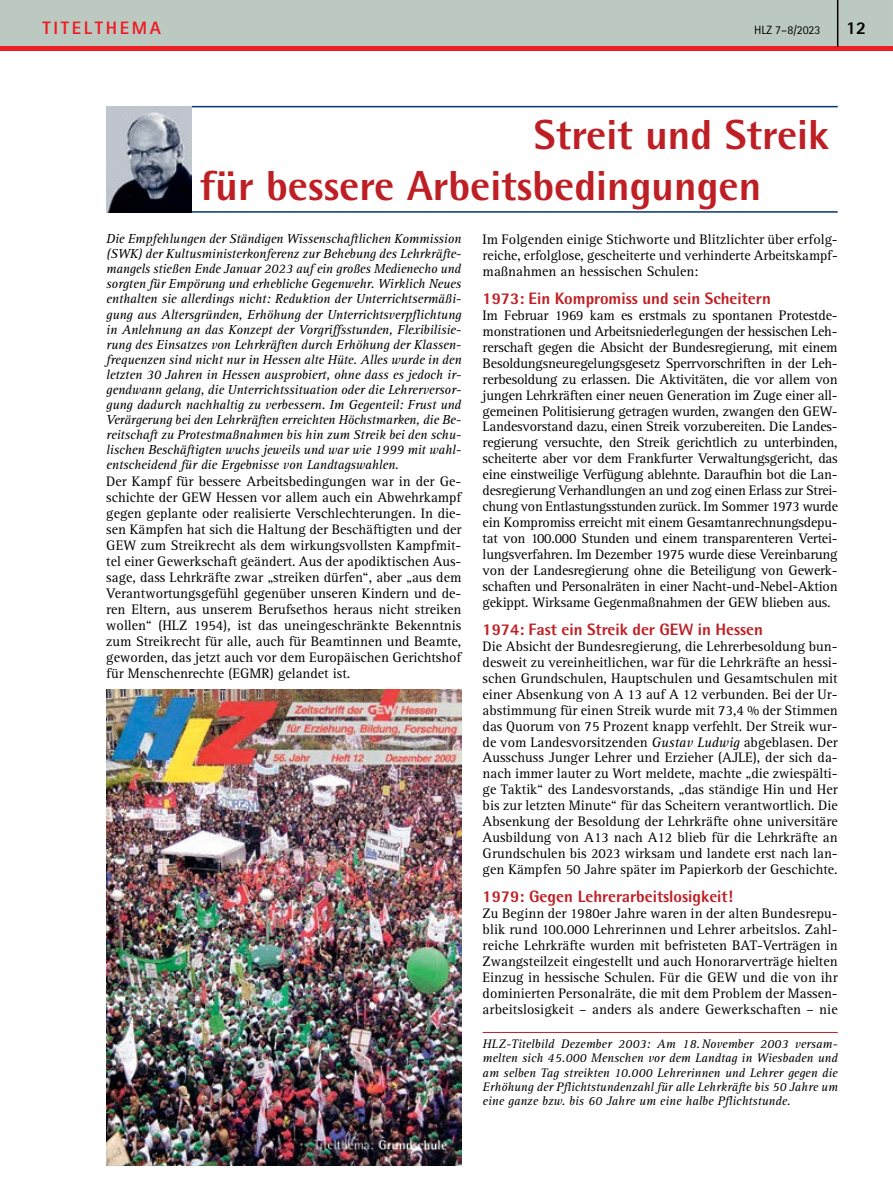
<style>
.page{position:relative;width:893px;height:1191px;background:#fff}
.page>*{position:absolute;margin:0;border:0;box-sizing:border-box;transform-origin:0 0}
.Fließtext{font:800 42px "Rotis Semi Sans Std";color:#be1f24}
.t1{font:800 18px "Rotis Sans Serif Std";letter-spacing:.15em;color:#ed1d24}
.t2{font:800 18px "Rotis Sans Serif Std";color:#000}
.Zwischenüberschrift{font:800 16.5px "Rotis Semi Sans Std";color:#be1f24}
.Fließtext_ohne_Einzu{font:800 16.5px "Rotis Semi Sans Std";color:#be1f24}
.Fließtext_ohne_Einzu-2{font:14.25px/15.9px "Rotis Serif Std";color:#000;text-align:justify}
.Zitat{font:italic 13.5px/15px "Rotis Serif Std";letter-spacing:-.01em;color:#000;text-align:justify}
.Bildunterschrift{font:italic 12.75px/14.4px "Rotis Serif Std";color:#000;text-align:justify}
.t3{font:12px "Rotis Sans Serif Std";color:#000}
.s1{font-style:italic}
</style>
<div class="page">
<div style="left:0;top:0;width:893px;height:47px;background:#bcc9c1"></div>
<hr style="left:0;top:47px;width:893px;height:4px;background:#ed1d24">
<hr style="left:837px;top:0;width:1px;height:47px;background:#000">
<hr style="left:191px;top:211px;width:647px;height:2px;background:#003974">
<hr style="left:191px;top:106px;width:647px;height:1px;background:#003974">
<img style="left:106px;top:106px;width:85px;height:107px">
<img style="left:106px;top:689px;width:355px;height:476px">
<hr style="left:483px;top:1032px;width:355px;height:1px;background:#be1f24">
<p class="t1" style="left:43px;top:16px;width:120px">TITELTHEMA</p>
<p class="t3" style="left:754px;top:23px;width:68px">HLZ 7–8/2023</p>
<p class="t2" style="left:846px;top:16px;width:22px">12</p>
<p class="Fließtext" style="left:534px;top:108px;width:297px">Streit und Streik</p>
<p class="Fließtext" style="left:200px;top:159px;width:563px">für bessere Arbeitsbedingungen</p>
<p class="Zitat" style="left:106px;top:232px;width:357px">Die Empfehlungen der Ständigen Wissenschaftlichen Kommission (SWK) der Kultusministerkonferenz zur Behebung des Lehrkräfte&shy;mangels stießen Ende Januar 2023 auf ein großes Medienecho und sorgten für Empörung und erhebliche Gegenwehr. Wirklich Neues enthalten sie allerdings nicht: Reduktion der Unterrichtsermäßi&shy;gung aus Altersgründen, Erhöhung der Unterrichtsverpflichtung in Anlehnung an das Konzept der Vorgriffsstunden, Flexibilisie&shy;rung des Einsatzes von Lehrkräften durch Erhöhung der Klassen&shy;frequenzen sind nicht nur in Hessen alte Hüte. Alles wurde in den letzten 30 Jahren in Hessen ausprobiert, ohne dass es jedoch ir&shy;gendwann gelang, die Unterrichtssituation oder die Lehrerversor&shy;gung dadurch nachhaltig zu verbessern. Im Gegenteil: Frust und Verärgerung bei den Lehrkräften erreichten Höchstmarken, die Be&shy;reitschaft zu Protestmaßnahmen bis hin zum Streik bei den schu&shy;lischen Beschäftigten wuchs jeweils und war wie 1999 mit wahl&shy;entscheidend für die Ergebnisse von Landtagswahlen.</p>
<p class="Fließtext_ohne_Einzu-2" style="left:106px;top:474px;width:357px">Der Kampf für bessere Arbeitsbedingungen war in der Ge&shy;schichte der GEW Hessen vor allem auch ein Abwehrkampf gegen geplante oder realisierte Verschlechterungen. In die&shy;sen Kämpfen hat sich die Haltung der Beschäftigten und der GEW zum Streikrecht als dem wirkungsvollsten Kampfmit&shy;tel einer Gewerkschaft geändert. Aus der apodiktischen Aus&shy;sage, dass Lehrkräfte zwar „streiken dürfen“, aber „aus dem Verantwortungsgefühl gegenüber unseren Kindern und de&shy;ren Eltern, aus unserem Berufsethos heraus nicht streiken wollen“ (HLZ 1954)<span class="s1">,</span> ist das uneingeschränkte Bekenntnis zum Streikrecht für alle, auch für Beamtinnen und Beamte, geworden, das jetzt auch vor dem Europäischen Gerichtshof für Menschenrechte (EGMR) gelandet ist.</p>
<p class="Fließtext_ohne_Einzu-2" style="left:483px;top:232px;width:357px">Im Folgenden einige Stichworte und Blitzlichter über erfolg&shy;reiche, erfolglose, gescheiterte und verhinderte Arbeitskampf&shy;maßnahmen an hessischen Schulen:</p>
<p class="Zwischenüberschrift" style="left:483px;top:288px;width:290px">1973: Ein Kompromiss und sein Scheitern</p>
<p class="Fließtext_ohne_Einzu-2" style="left:483px;top:307px;width:357px">Im Februar 1969 kam es erstmals zu spontanen Protestde&shy;monstrationen und Arbeitsniederlegungen der hessischen Leh&shy;rerschaft gegen die Absicht der Bundesregierung, mit einem Besoldungsneuregelungsgesetz Sperrvorschriften in der Leh&shy;rerbesoldung zu erlassen. Die Aktivitäten, die vor allem von jungen Lehrkräften einer neuen Generation im Zuge einer all&shy;gemeinen Politisierung getragen wurden, zwangen den GEW-Landesvorstand dazu, einen Streik vorzubereiten. Die Landes&shy;regierung versuchte, den Streik gerichtlich zu unterbinden, scheiterte aber vor dem Frankfurter Verwaltungsgericht, das eine einstweilige Verfügung ablehnte. Daraufhin bot die Lan&shy;desregierung Verhandlungen an und zog einen Erlass zur Strei&shy;chung von Entlastungsstunden zurück. Im Sommer 1973 wurde ein Kompromiss erreicht mit einem Gesamtanrechnungsdepu&shy;tat von 100.000 Stunden und einem transparenteren Vertei&shy;lungsverfahren. Im Dezember 1975 wurde diese Vereinbarung von der Landesregierung ohne die Beteiligung von Gewerk&shy;schaften und Personalräten in einer Nacht-und-Nebel-Aktion gekippt. Wirksame Gegenmaßnahmen der GEW blieben aus.</p>
<p class="Zwischenüberschrift" style="left:483px;top:619px;width:282px">1974: Fast ein Streik der GEW in Hessen</p>
<p class="Fließtext_ohne_Einzu-2" style="left:483px;top:638px;width:357px">Die Absicht der Bundesregierung, die Lehrerbesoldung bun&shy;desweit zu vereinheitlichen, war für die Lehrkräfte an hessi&shy;schen Grundschulen, Hauptschulen und Gesamtschulen mit einer Absenkung von A 13 auf A 12 verbunden. Bei der Ur&shy;abstimmung für einen Streik wurde mit 73,4 % der Stimmen das Quorum von 75 Prozent knapp verfehlt. Der Streik wur&shy;de vom Landesvorsitzenden <span class="s1">Gustav Ludwig</span> abgeblasen. Der Ausschuss Junger Lehrer und Erzieher (AJLE), der sich da&shy;nach immer lauter zu Wort meldete, machte „die zwiespälti&shy;ge Taktik“ des Landesvorstands, „das ständige Hin und Her bis zur letzten Minute“ für das Scheitern verantwortlich. Die Absenkung der Besoldung der Lehrkräfte ohne universitäre Ausbildung von A13 nach A12 blieb für die Lehrkräfte an Grundschulen bis 2023 wirksam und landete erst nach lan&shy;gen Kämpfen 50 Jahre später im Papierkorb der Geschichte.</p>
<p class="Fließtext_ohne_Einzu" style="left:483px;top:886px;width:252px">1979: Gegen Lehrerarbeitslosigkeit!</p>
<p class="Fließtext_ohne_Einzu-2" style="left:483px;top:905px;width:357px">Zu Beginn der 1980er Jahre waren in der alten Bundesrepu&shy;blik rund 100.000 Lehrerinnen und Lehrer arbeitslos. Zahl&shy;reiche Lehrkräfte wurden mit befristeten BAT-Verträgen in Zwangsteilzeit eingestellt und auch Honorarverträge hielten Einzug in hessische Schulen. Für die GEW und die von ihr dominierten Personalräte, die mit dem Problem der Massen&shy;arbeitslosigkeit – anders als andere Gewerkschaften – nie</p>
<p class="Bildunterschrift" style="left:483px;top:1036px;width:357px">HLZ-Titelbild Dezember 2003: Am 18.November 2003 versam&shy;melten sich 45.000 Menschen vor dem Landtag in Wiesbaden und am selben Tag streikten 10.000 Lehrerinnen und Lehrer gegen die Erhöhung der Pflichtstundenzahl für alle Lehrkräfte bis 50 Jahre um eine ganze bzw. bis 60 Jahre um eine halbe Pflichtstunde.</p>
</div>
